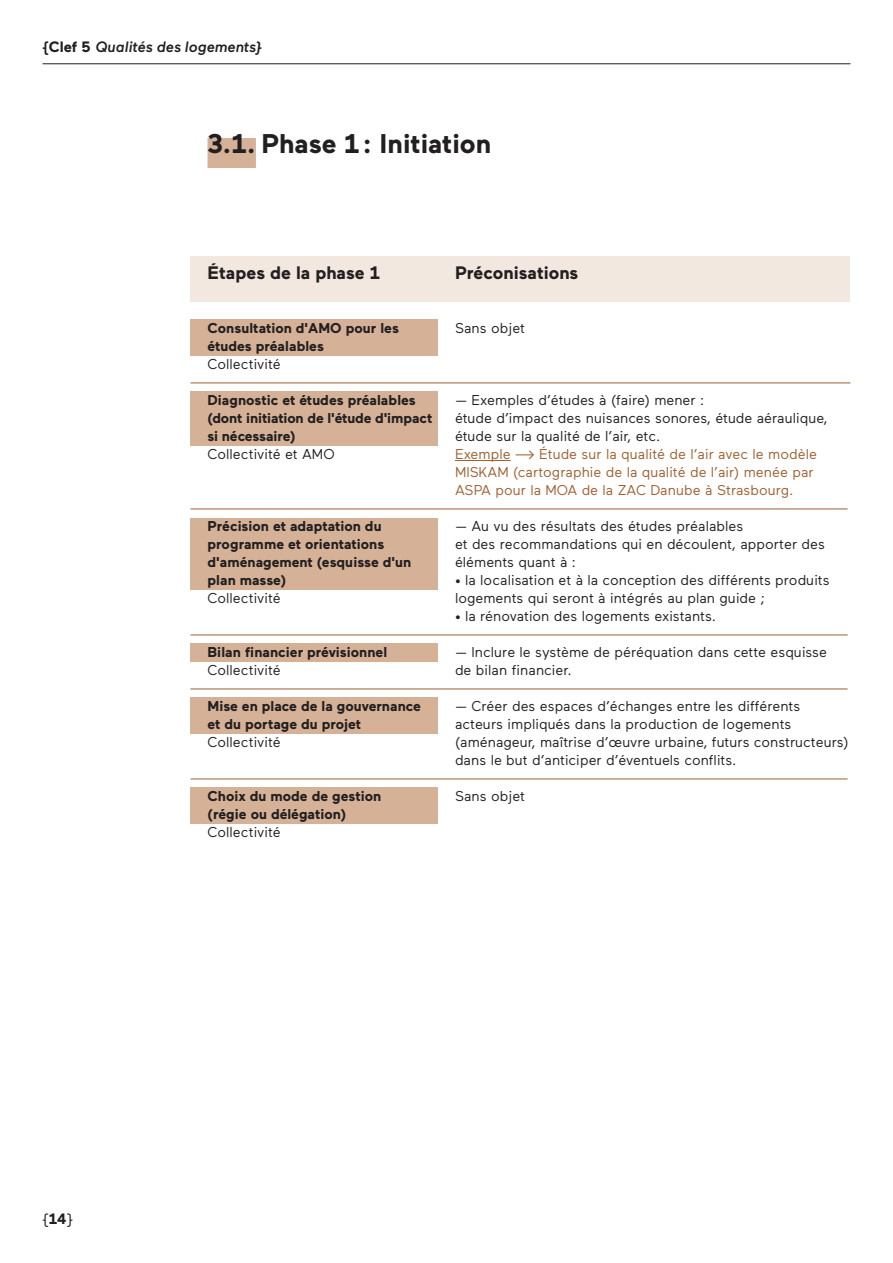
<style>
.page{position:relative;width:893px;height:1263px;background:#fff}
.page>*{position:absolute;margin:0;border:0;box-sizing:border-box;transform-origin:0 0}
.t1{font:700 27px "Maax";color:#231f20}
.t2{font:700 18px "Maax";color:#231f20}
.t3{font:italic 500 15px "Maax";color:#231f20}
.t4{font:15px "Maax";color:#231f20}
.t5{font:14.25px/18px "Maax";color:#231f20}
.t6{font:700 14.25px/18px "Maax";color:#231f20}
.t7{font:14.25px/18px "Maax";color:#9f6031}
.s1{font-style:normal}
.s2{font-weight:700;font-style:normal}
.s3{font-weight:700}
</style>
<div class="page">
<hr style="left:43px;top:63px;width:807px;height:1px;background:#231f20">
<div style="left:190px;top:320px;width:248px;height:36px;background:#d5b297"></div>
<div style="left:190px;top:788px;width:248px;height:36px;background:#d5b297"></div>
<div style="left:190px;top:698px;width:248px;height:36px;background:#d5b297"></div>
<div style="left:190px;top:392px;width:248px;height:54px;background:#d5b297"></div>
<div style="left:190px;top:644px;width:248px;height:18px;background:#d5b297"></div>
<div style="left:190px;top:518px;width:248px;height:72px;background:#d5b297"></div>
<div style="left:190px;top:256px;width:660px;height:46px;background:#f3e8e0"></div>
<div style="left:207px;top:138px;width:49px;height:30px;background:#d5b297"></div>
<hr style="left:455px;top:460px;width:56px;height:1px;background:#9f6031">
<hr style="left:190px;top:383px;width:660px;height:1px;background:#9f6031">
<hr style="left:190px;top:689px;width:658px;height:1px;background:#9f6031">
<hr style="left:190px;top:779px;width:658px;height:1px;background:#9f6031">
<hr style="left:190px;top:509px;width:658px;height:1px;background:#9f6031">
<hr style="left:190px;top:635px;width:658px;height:1px;background:#9f6031">
<p class="t3" style="left:43px;top:39px;width:221px"><span class="s1">{</span><span class="s2">Clef 5</span> Qualités des logements}</p>
<h1 class="t1" style="left:207px;top:129px;width:285px">3.1. Phase 1: Initiation</h1>
<p class="t2" style="left:207px;top:263px;width:174px">Étapes de la phase 1</p>
<p class="t6" style="left:207px;top:319px;width:193px">Consultation d'AMO pour les études préalables</p>
<p class="t5" style="left:207px;top:355px;width:75px">Collectivité</p>
<p class="t6" style="left:207px;top:391px;width:226px">Diagnostic et études préalables (dont initiation de l'étude d'impact si nécessaire)</p>
<p class="t5" style="left:207px;top:445px;width:129px">Collectivité et AMO</p>
<p class="t6" style="left:207px;top:517px;width:205px">Précision et adaptation du programme et orientations d'aménagement (esquisse d'un plan masse)</p>
<p class="t5" style="left:207px;top:589px;width:75px">Collectivité</p>
<p class="t6" style="left:207px;top:643px;width:181px">Bilan financier prévisionnel</p>
<p class="t5" style="left:207px;top:661px;width:75px">Collectivité</p>
<p class="t6" style="left:207px;top:697px;width:215px">Mise en place de la gouvernance et du portage du projet</p>
<p class="t5" style="left:207px;top:733px;width:75px">Collectivité</p>
<p class="t6" style="left:207px;top:787px;width:175px">Choix du mode de gestion (régie ou délégation)</p>
<p class="t5" style="left:207px;top:823px;width:75px">Collectivité</p>
<p class="t2" style="left:455px;top:263px;width:125px">Préconisations</p>
<p class="t5" style="left:455px;top:319px;width:72px">Sans objet</p>
<p class="t5" style="left:455px;top:391px;width:374px">— Exemples d’études à (faire) mener :<br>étude d’impact des nuisances sonores, étude aéraulique, étude sur la qualité de l’air, etc.</p>
<p class="t7" style="left:455px;top:445px;width:363px">Exemple ---&gt; Étude sur la qualité de l’air avec le modèle<br>MISKAM (cartographie de la qualité de l’air) menée par<br>ASPA pour la MOA de la ZAC Danube à Strasbourg.</p>
<p class="t5" style="left:455px;top:517px;width:371px">— Au vu des résultats des études préalables<br>et des recommandations qui en découlent, apporter des éléments quant à :</p>
<p class="t5" style="left:455px;top:571px;width:376px">• la localisation et à la conception des différents produits logements qui seront à intégrés au plan guide ;</p>
<p class="t5" style="left:455px;top:607px;width:263px">• la rénovation des logements existants.</p>
<p class="t5" style="left:455px;top:643px;width:374px">— Inclure le système de péréquation dans cette esquisse de bilan financier.</p>
<p class="t5" style="left:455px;top:697px;width:395px">— Créer des espaces d’échanges entre les différents acteurs impliqués dans la production de logements (aménageur, maîtrise d’œuvre urbaine, futurs constructeurs) dans le but d’anticiper d’éventuels conflits.</p>
<p class="t5" style="left:455px;top:787px;width:72px">Sans objet</p>
<p class="t4" style="left:43px;top:1210px;width:32px">{<span class="s3">14</span>}</p>
</div>
